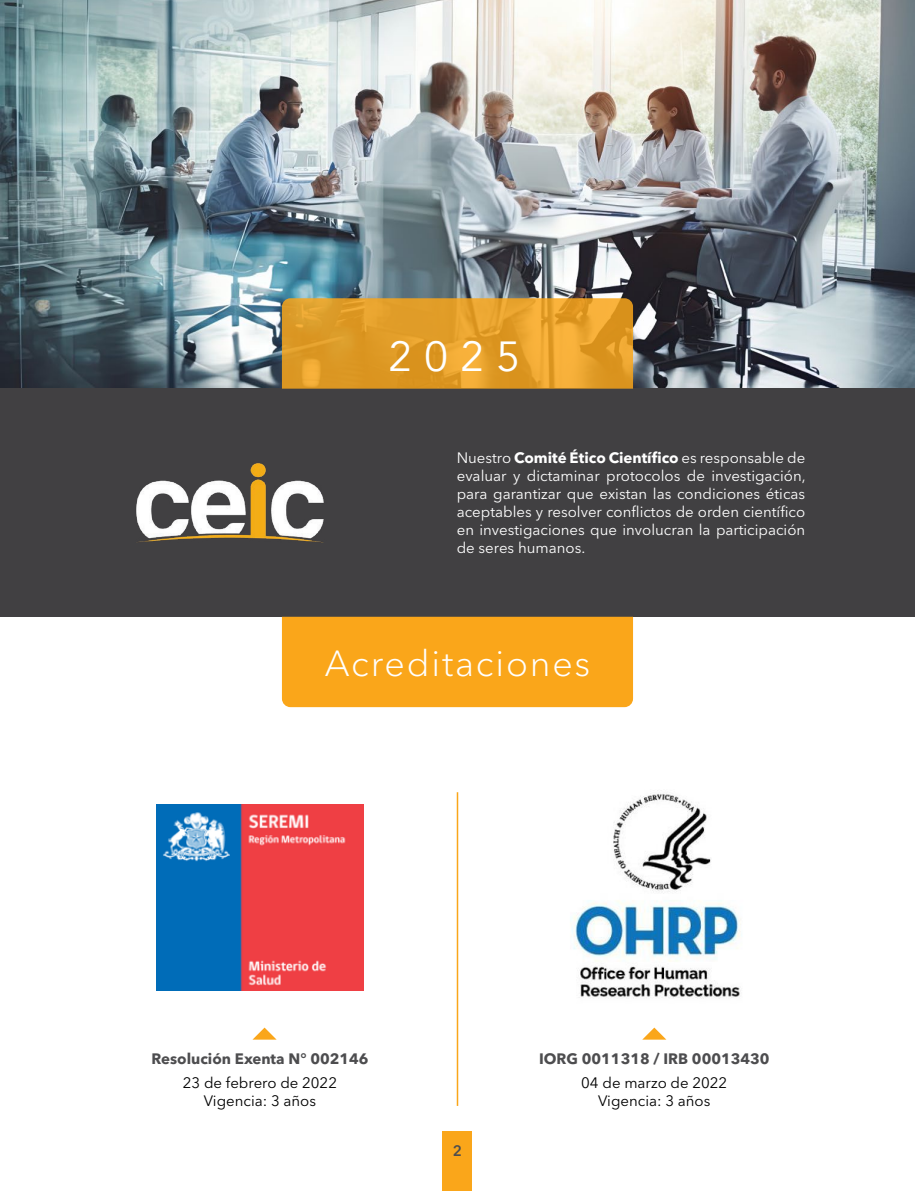
<style>
.page{position:relative;width:915px;height:1191px;background:#fff}
.page>*{position:absolute;margin:0;border:0;box-sizing:border-box;transform-origin:0 0}
.t1{font:42px "Avenir";color:#fff}
.t2{font:300 36px "Avenir Next LT Pro";letter-spacing:.05em;color:#fff}
.t3{font:15px/18px "Avenir Next LT Pro";color:#fff;text-align:justify}
.t4{font:15px/18px "Avenir Next LT Pro";color:#000;text-align:center}
.t5{font:700 15px "Avenir Next LT Pro";color:#4d4d4f}
.t6{font:600 15px "Avenir Next LT Pro";color:#4d4d4f}
.s1{font-weight:700}
</style>
<div class="page">
<img style="left:0;top:0;width:914px;height:389px">
<div style="left:0;top:389px;width:913px;height:228px;background:#414042"></div>
<img style="left:571px;top:790px;width:170px;height:209px">
<img style="left:157px;top:804px;width:206px;height:186px">
<div style="left:282px;top:617px;width:350px;height:90px;background:#faa61a"></div>
<svg style="left:282px;top:298px;width:350px;height:91px;background:#e29d29"></svg>
<hr style="left:456px;top:792px;width:2px;height:314px;background:#faa61a">
<div style="left:442px;top:1131px;width:30px;height:60px;background:#faa61a"></div>
<img style="left:136px;top:463px;width:188px;height:80px">
<svg style="left:253px;top:1027px;width:23px;height:12px"></svg>
<svg style="left:643px;top:1027px;width:23px;height:12px"></svg>
<h1 class="t1" style="left:388px;top:331px;width:133px">2025</h1>
<p class="t3" style="left:456px;top:449px;width:350px">Nuestro <span class="s1">Comité Ético Científico</span> es responsable de evaluar y dictaminar protocolos de investigación, para garantizar que existan las condiciones éticas aceptables y resolver conflictos de orden científico en investigaciones que involucran la participación de seres humanos.</p>
<h2 class="t2" style="left:324px;top:641px;width:267px">Acreditaciones</h2>
<p class="t5" style="left:151px;top:1049px;width:218px">Resolución Exenta N° 002146</p>
<p class="t5" style="left:539px;top:1049px;width:232px">IORG 0011318 / IRB 00013430</p>
<p class="t4" style="left:183px;top:1073px;width:156px">23 de febrero de 2022<br>Vigencia: 3 años</p>
<p class="t4" style="left:581px;top:1073px;width:147px">04 de marzo de 2022<br>Vigencia: 3 años</p>
<p class="t6" style="left:453px;top:1141px;width:11px">2</p>
</div>
